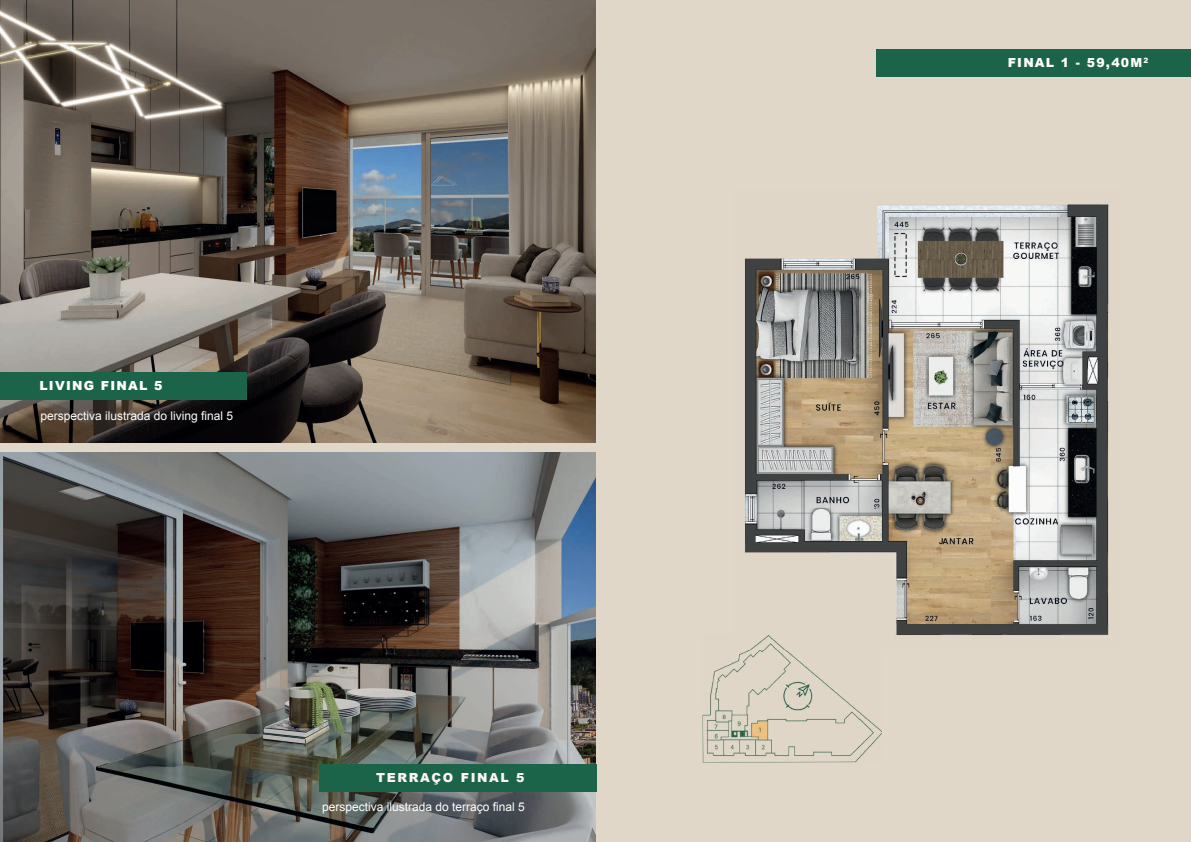
<style>
.page{position:relative;width:1191px;height:842px;background:#fff}
.page>*{position:absolute;margin:0;border:0;box-sizing:border-box;transform-origin:0 0}
.t1{font:900 12.5px "Arial";letter-spacing:.1em;color:#fff}
.t2{font:900 12.5px "Arial";letter-spacing:.13em;color:#fdf4f8}
.t3{font:12px "Arial";color:#fff}
</style>
<div class="page">
<div style="left:596px;top:0;width:470px;height:161px;background:#e1d7c9"></div>
<div style="left:1066px;top:0;width:125px;height:197px;background:#e1d7c9"></div>
<div style="left:0;top:161px;width:711px;height:681px;background:#e1d7c9"></div>
<img style="left:0;top:453px;width:596px;height:389px">
<div style="left:876px;top:50px;width:315px;height:27px;background:#1b6349"></div>
<img style="left:0;top:0;width:596px;height:442px">
<div style="left:0;top:372px;width:246px;height:28px;background:#1b6349"></div>
<div style="left:319px;top:764px;width:277px;height:27px;background:#1b6349"></div>
<img style="left:732px;top:190px;width:388px;height:459px">
<img style="left:702px;top:636px;width:180px;height:126px">
<div style="left:732px;top:636px;width:150px;height:13px;background:#e0d6c7"></div>
<p class="t1" style="left:39px;top:377px;width:125px">LIVING FINAL 5</p>
<p class="t3" style="left:40px;top:407px;width:194px">perspectiva ilustrada do living final 5</p>
<p class="t2" style="left:376px;top:768px;width:150px">TERRAÇO FINAL 5</p>
<p class="t3" style="left:322px;top:799px;width:204px">perspectiva ilustrada do terraço final 5</p>
<p class="t1" style="left:1007px;top:54px;width:142px">FINAL 1 - 59,40M<sup>2</sup></p>
</div>
